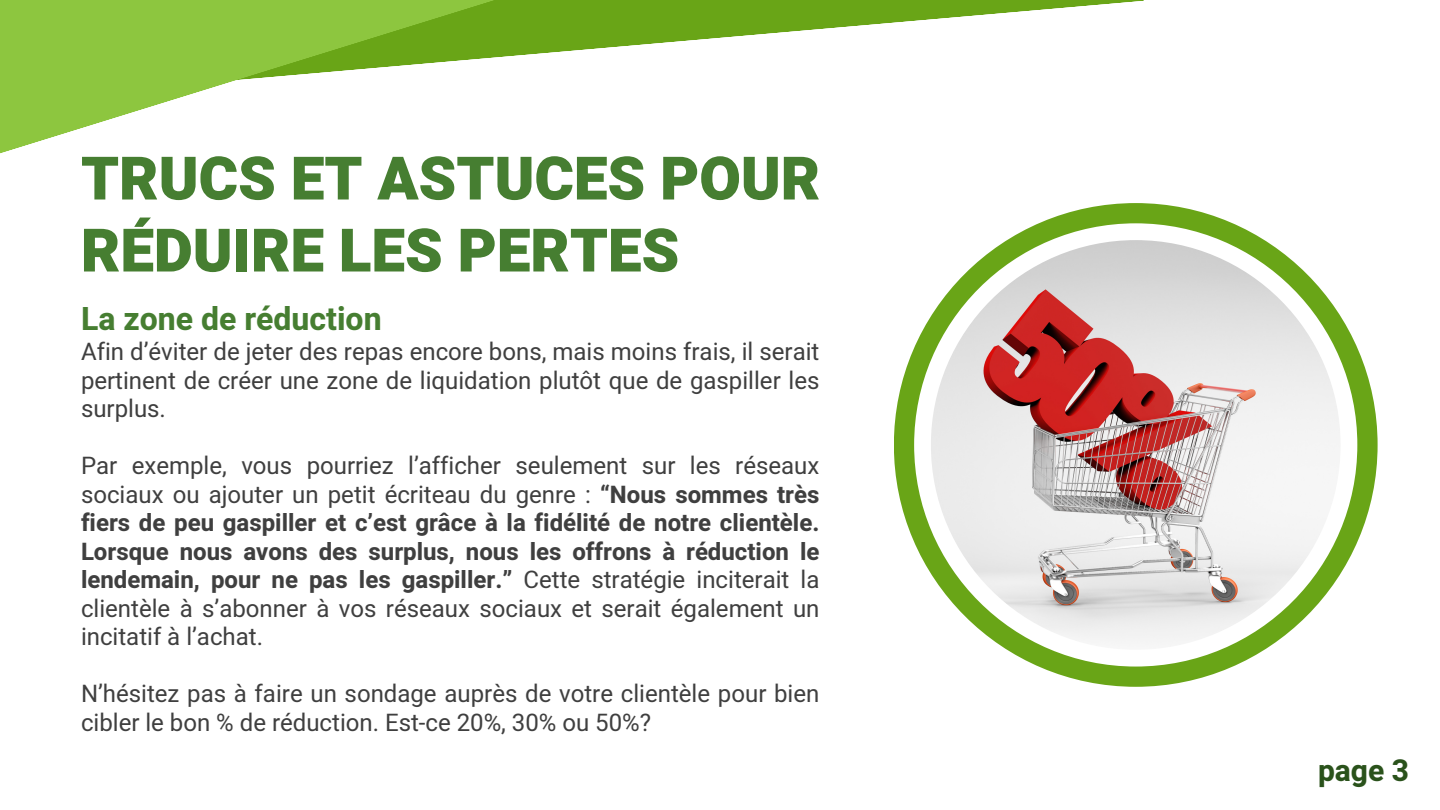
<style>
.page{position:relative;width:1440px;height:810px;background:#fff}
.page>*{position:absolute;margin:0;border:0;box-sizing:border-box;transform-origin:0 0}
.t1{font:900 60px/72px "Heebo";color:#467e31}
.t2{font:700 32px "Heebo";color:#467e31}
.t3{font:700 30px "Heebo";color:#2a521b}
.t4{font:24px/28.5px "Heebo";color:#3f3f3f;text-align:justify}
.s1{font-weight:700}
</style>
<div class="page">
<svg style="left:643px;top:0;width:501px;height:45px"></svg>
<svg style="left:0;top:0;width:643px;height:154px"></svg>
<div style="left:894px;top:203px;width:484px;height:484px;background:#69a517;border-radius:50%"></div>
<div style="left:914px;top:223px;width:443px;height:444px;background:#fff;border-radius:50%"></div>
<img style="left:931px;top:240px;width:410px;height:410px;border-radius:50%">
<h1 class="t1" style="left:81px;top:145px;width:741px">TRUCS ET ASTUCES POUR<br>RÉDUIRE LES PERTES</h1>
<p class="t2" style="left:81px;top:297px;width:302px">La zone de réduction</p>
<h2 class="t4" style="left:81px;top:339px;width:740px">Afin d’éviter de jeter des repas encore bons, mais moins frais, il serait pertinent de créer une zone de liquidation plutôt que de gaspiller les surplus.</h2>
<p class="t4" style="left:81px;top:453px;width:740px">Par exemple, vous pourriez l’afficher seulement sur les réseaux sociaux ou ajouter un petit écriteau du genre : <span class="s1">“Nous sommes très fiers de peu gaspiller et c’est grâce à la fidélité de notre clientèle.<br>Lorsque nous avons des surplus, nous les offrons à réduction le lendemain, pour ne pas les gaspiller.”</span> Cette stratégie inciterait la clientèle à s’abonner à vos réseaux sociaux et serait également un incitatif à l’achat.</p>
<p class="t4" style="left:81px;top:681px;width:740px">N’hésitez pas à faire un sondage auprès de votre clientèle pour bien cibler le bon % de réduction. Est-ce 20%, 30% ou 50%?</p>
<p class="t3" style="left:1318px;top:750px;width:93px">page 3</p>
</div>
